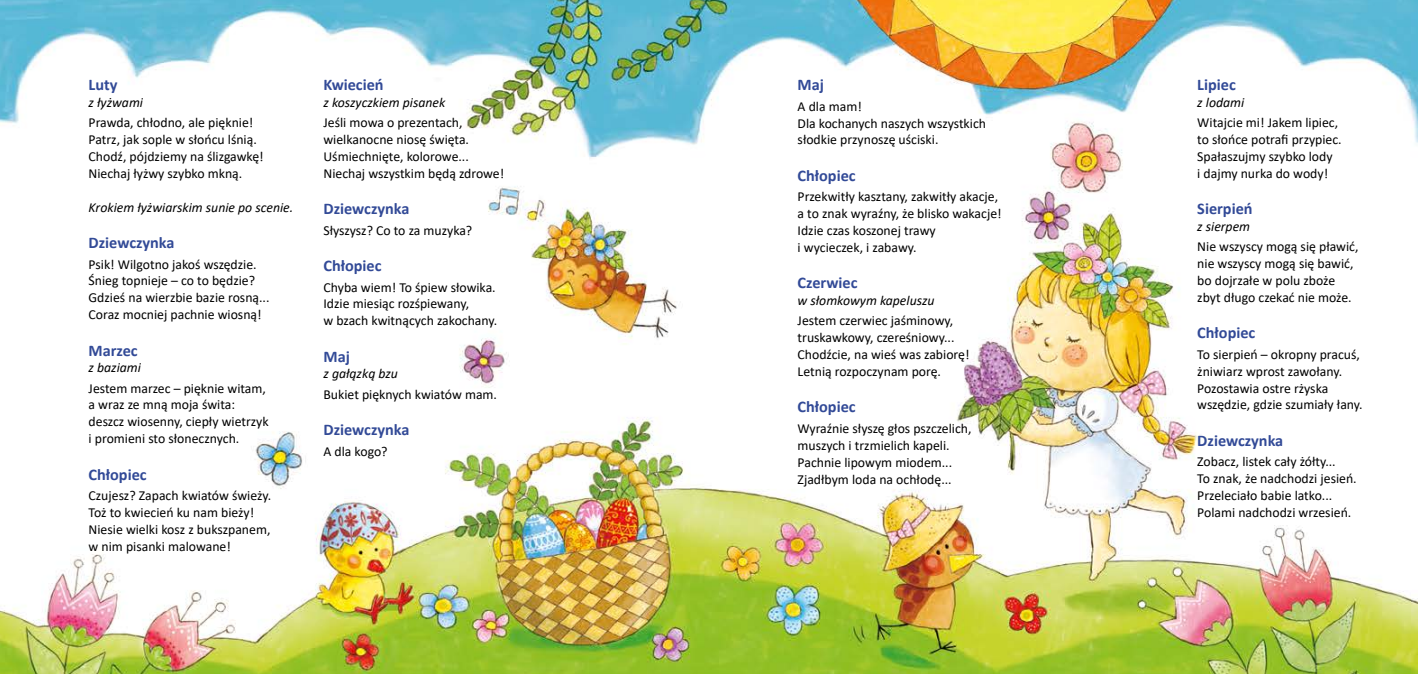
<style>
.page{position:relative;width:1418px;height:674px;background:#fff}
.page>*{position:absolute;margin:0;border:0;box-sizing:border-box;transform-origin:0 0}
.t1{font:700 16.25px "Calibri";color:#324a97}
.t2{font:13.75px/16.9px "Calibri";color:#000}
.t3{font:italic 13.75px "Calibri";color:#000}
</style>
<div class="page">
<img style="left:0;top:0;width:1417px;height:673px">
<p class="t1" style="left:89px;top:73px;width:30px">Luty</p>
<p class="t3" style="left:89px;top:93px;width:56px">z łyżwami</p>
<p class="t2" style="left:89px;top:114px;width:177px">Prawda, chłodno, ale pięknie!<br>Patrz, jak sople w słońcu lśnią.<br>Chodź, pójdziemy na ślizgawkę!<br>Niechaj łyżwy szybko mkną.</p>
<p class="t3" style="left:89px;top:197px;width:206px">Krokiem łyżwiarskim sunie po scenie.</p>
<p class="t1" style="left:89px;top:231px;width:87px">Dziewczynka</p>
<p class="t2" style="left:89px;top:255px;width:182px">Psik! Wilgotno jakoś wszędzie.<br>Śnieg topnieje – co to będzie?<br>Gdzieś na wierzbie bazie rosną...<br>Coraz mocniej pachnie wiosną!</p>
<p class="t1" style="left:89px;top:338px;width:51px">Marzec</p>
<p class="t3" style="left:89px;top:358px;width:54px">z baziami</p>
<p class="t2" style="left:89px;top:379px;width:181px">Jestem marzec – pięknie witam, a wraz ze mną moja świta: deszcz wiosenny, ciepły wietrzyk i promieni sto słonecznych.</p>
<p class="t1" style="left:89px;top:462px;width:60px">Chłopiec</p>
<p class="t2" style="left:89px;top:486px;width:184px">Czujesz? Zapach kwiatów świeży.<br>Toż to kwiecień ku nam bieży!<br>Niesie wielki kosz z bukszpanem, w nim pisanki malowane!</p>
<p class="t1" style="left:323px;top:73px;width:62px">Kwiecień</p>
<p class="t3" style="left:323px;top:93px;width:123px">z koszyczkiem pisanek</p>
<p class="t2" style="left:323px;top:114px;width:182px">Jeśli mowa o prezentach, wielkanocne niosę święta.<br>Uśmiechnięte, kolorowe...<br>Niechaj wszystkim będą zdrowe!</p>
<p class="t1" style="left:323px;top:197px;width:87px">Dziewczynka</p>
<p class="t2" style="left:323px;top:221px;width:150px">Słyszysz? Co to za muzyka?</p>
<p class="t1" style="left:323px;top:254px;width:60px">Chłopiec</p>
<p class="t2" style="left:323px;top:278px;width:175px">Chyba wiem! To śpiew słowika.<br>Idzie miesiąc rozśpiewany,<br>w bzach kwitnących zakochany.</p>
<p class="t1" style="left:323px;top:345px;width:28px">Maj</p>
<p class="t3" style="left:323px;top:364px;width:76px">z gałązką bzu</p>
<p class="t2" style="left:323px;top:385px;width:175px">Bukiet pięknych kwiatów mam.</p>
<p class="t1" style="left:323px;top:418px;width:87px">Dziewczynka</p>
<p class="t2" style="left:323px;top:442px;width:66px">A dla kogo?</p>
<p class="t1" style="left:797px;top:73px;width:28px">Maj</p>
<p class="t2" style="left:797px;top:97px;width:190px">A dla mam!<br>Dla kochanych naszych wszystkich słodkie przynoszę uściski.</p>
<p class="t1" style="left:797px;top:164px;width:60px">Chłopiec</p>
<p class="t2" style="left:797px;top:188px;width:205px">Przekwitły kasztany, zakwitły akacje, a to znak wyraźny, że blisko wakacje!<br>Idzie czas koszonej trawy<br>i wycieczek, i zabawy.</p>
<p class="t1" style="left:797px;top:271px;width:61px">Czerwiec</p>
<p class="t3" style="left:797px;top:290px;width:138px">w słomkowym kapeluszu</p>
<p class="t2" style="left:797px;top:312px;width:173px">Jestem czerwiec jaśminowy, truskawkowy, czereśniowy...<br>Chodźcie, na wieś was zabiorę!<br>Letnią rozpoczynam porę.</p>
<p class="t1" style="left:797px;top:395px;width:60px">Chłopiec</p>
<p class="t2" style="left:797px;top:419px;width:175px">Wyraźnie słyszę głos pszczelich, muszych i trzmielich kapeli.<br>Pachnie lipowym miodem...<br>Zjadłbym loda na ochłodę...</p>
<p class="t1" style="left:1197px;top:73px;width:40px">Lipiec</p>
<p class="t3" style="left:1197px;top:93px;width:48px">z lodami</p>
<p class="t2" style="left:1197px;top:114px;width:146px">Witajcie mi! Jakem lipiec, to słońce potrafi przypiec.<br>Spałaszujmy szybko lody<br>i dajmy nurka do wody!</p>
<p class="t1" style="left:1197px;top:197px;width:57px">Sierpień</p>
<p class="t3" style="left:1197px;top:216px;width:54px">z sierpem</p>
<p class="t2" style="left:1197px;top:238px;width:163px">Nie wszyscy mogą się pławić, nie wszyscy mogą się bawić, bo dojrzałe w polu zboże zbyt długo czekać nie może.</p>
<p class="t1" style="left:1197px;top:321px;width:60px">Chłopiec</p>
<p class="t2" style="left:1197px;top:345px;width:167px">To sierpień – okropny pracuś, żniwiarz wprost zawołany.<br>Pozostawia ostre rżyska wszędzie, gdzie szumiały łany.</p>
<p class="t1" style="left:1197px;top:429px;width:87px">Dziewczynka</p>
<p class="t2" style="left:1197px;top:452px;width:161px">Zobacz, listek cały żółty...<br>To znak, że nadchodzi jesień.<br>Przeleciało babie latko...<br>Polami nadchodzi wrzesień.</p>
</div>
